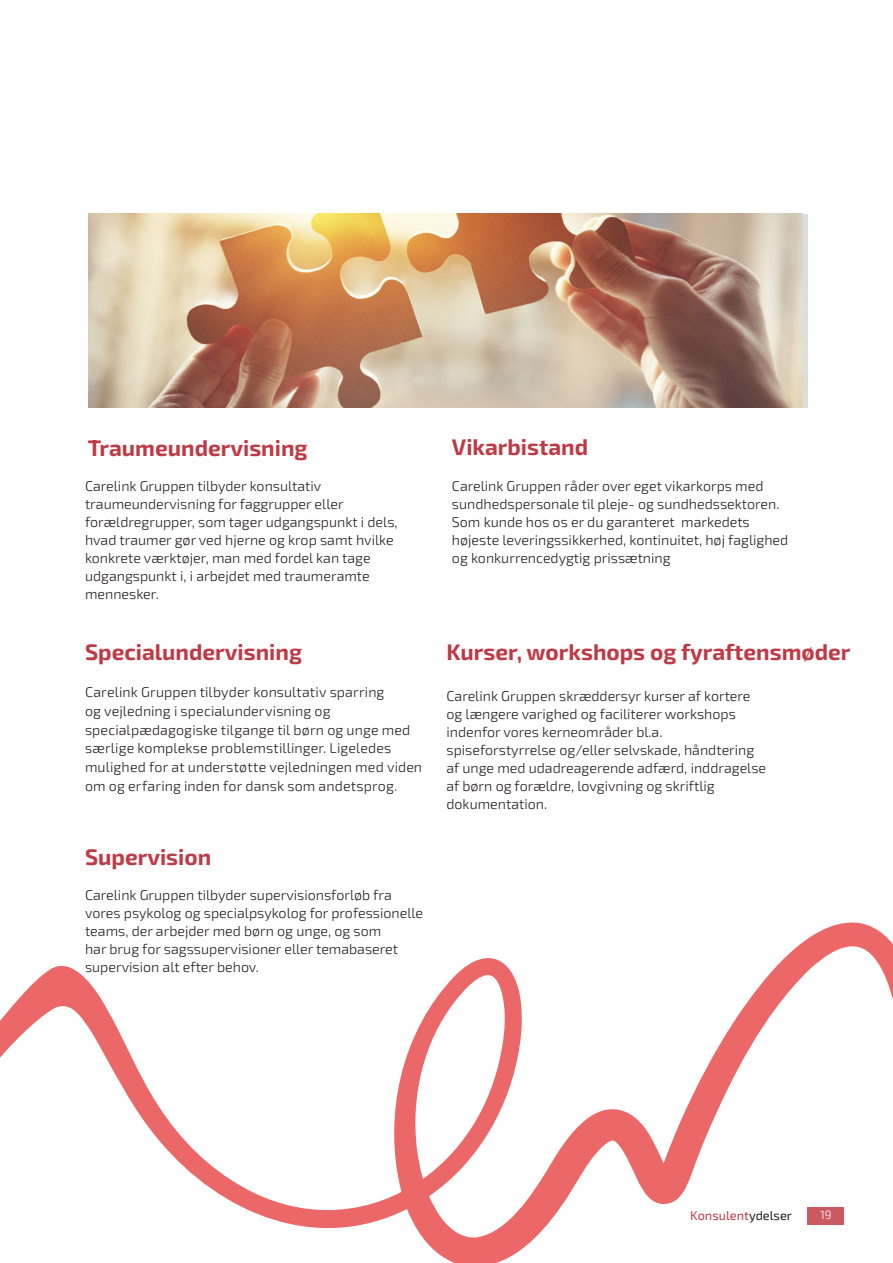
<style>
.page{position:relative;width:893px;height:1263px;background:#fff}
.page>*{position:absolute;margin:0;border:0;box-sizing:border-box;transform-origin:0 0}
._15pt_Size_Align_Left{font:700 22.5px "Exo 2";color:#be3b46}
._10pt_Size_Align_Left{font:14.25px/18px "Exo 2";color:#231f20}
._2_Brødtekst{font:14.25px/18.8px "Exo 2";letter-spacing:.005em;color:#231f20}
.t1{font:12.75px "Exo 2";color:#be3b46}
._12pt_Size_Align_Right{font:12px "Exo 2";color:#fff}
.s1{color:#231f20}
</style>
<div class="page">
<img style="left:88px;top:214px;width:715px;height:193px">
<svg style="left:0;top:922px;width:893px;height:341px"></svg>
<p class="_15pt_Size_Align_Left" style="left:88px;top:432px;width:221px">Traumeundervisning</p>
<p class="_10pt_Size_Align_Left" style="left:85px;top:476px;width:314px">Carelink Gruppen tilbyder konsultativ traumeundervisning for faggrupper eller forældregrupper, som tager udgangspunkt i dels, hvad traumer gør ved hjerne og krop samt hvilke konkrete værktøjer, man med fordel kan tage udgangspunkt i, i arbejdet med traumeramte mennesker.</p>
<p class="_15pt_Size_Align_Left" style="left:452px;top:430px;width:138px">Vikarbistand</p>
<p class="_10pt_Size_Align_Left" style="left:452px;top:476px;width:338px">Carelink Gruppen råder over eget vikarkorps med sundhedspersonale til pleje- og sundhedssektoren.<br>Som kunde hos os er du garanteret markedets højeste leveringssikkerhed, kontinuitet, høj faglighed og konkurrencedygtig prissætning</p>
<p class="_15pt_Size_Align_Left" style="left:85px;top:636px;width:219px">Specialundervisning</p>
<p class="_15pt_Size_Align_Left" style="left:446px;top:636px;width:406px">Kurser, workshops og fyraftensmøder</p>
<p class="_2_Brødtekst" style="left:85px;top:682px;width:339px">Carelink Gruppen tilbyder konsultativ sparring<br>og vejledning i specialundervisning og specialpædagogiske tilgange til børn og unge med særlige komplekse problemstillinger. Ligeledes mulighed for at understøtte vejledningen med viden om og erfaring inden for dansk som andetsprog.</p>
<p class="_15pt_Size_Align_Left" style="left:85px;top:840px;width:128px">Supervision</p>
<p class="_10pt_Size_Align_Left" style="left:85px;top:885px;width:340px">Carelink Gruppen tilbyder supervisionsforløb fra vores psykolog og specialpsykolog for professionelle teams, der arbejder med børn og unge, og som<br>har brug for sagssupervisioner eller temabaseret supervision alt efter behov.</p>
<p class="_10pt_Size_Align_Left" style="left:446px;top:686px;width:306px">Carelink Gruppen skræddersyr kurser af kortere og længere varighed og faciliterer workshops</p>
<p class="_10pt_Size_Align_Left" style="left:446px;top:722px;width:321px">indenfor vores kerneområder bl.a. spiseforstyrrelse og/eller selvskade, håndtering af unge med udadreagerende adfærd, inddragelse af børn og forældre, lovgivning og skriftlig dokumentation.</p>
<p class="t1" style="left:690px;top:1207px;width:103px">Konsulent<span class="s1">ydelser</span></p>
<p class="_12pt_Size_Align_Right" style="left:820px;top:1206px;width:13px">19</p>
</div>
